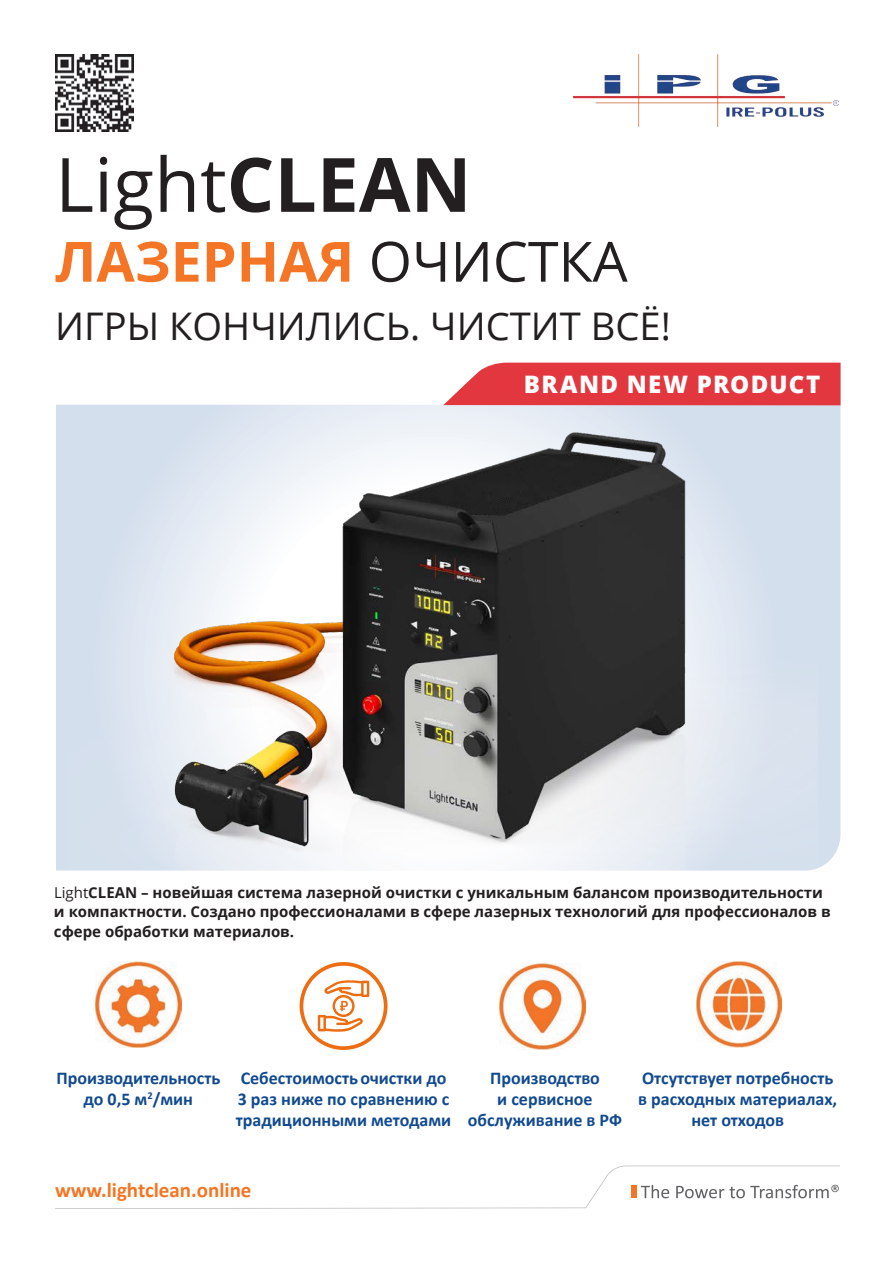
<style>
.page{position:relative;width:893px;height:1263px;background:#fff}
.page>*{position:absolute;margin:0;border:0;box-sizing:border-box;transform-origin:0 0}
.t1{font:75px "Open Sans";color:#231f20}
.t2{font:700 55.5px "Open Sans";color:#f47525}
.t3{font:38.1px "Open Sans";color:#231f20}
.t4{font:800 24px "Open Sans";letter-spacing:.055em;color:#fff}
.Website{font:700 21px "Calibri";color:#f47523}
.t5{font:700 18px/21px "Calibri";color:#124a8f;text-align:center}
.t6{font:700 15px/19.5px "Open Sans";color:#231f20}
.s1{font-weight:700}
.s2{font-weight:400;color:#231f20}
.s3{font-weight:400}
</style>
<div class="page">
<img style="left:573px;top:54px;width:266px;height:73px">
<img style="left:56px;top:54px;width:78px;height:78px">
<svg style="left:56px;top:405px;width:784px;height:465px;background:#d8e1ee"></svg>
<div style="left:443px;top:363px;width:398px;height:42px;background:#e3373f"></div>
<img style="left:69px;top:424px;width:749px;height:446px">
<svg style="left:55px;top:1165px;width:785px;height:44px"></svg>
<img style="left:500px;top:964px;width:85px;height:85px">
<img style="left:696px;top:961px;width:86px;height:86px">
<img style="left:96px;top:961px;width:85px;height:86px">
<svg style="left:300px;top:962px;width:87px;height:88px"></svg>
<p class="t1" style="left:55px;top:133px;width:418px">Light<span class="s1">CLEAN</span></p>
<p class="t2" style="left:55px;top:222px;width:574px">ЛАЗЕРНАЯ <span class="s2">ОЧИСТКА</span></p>
<p class="t3" style="left:55px;top:300px;width:617px">ИГРЫ КОНЧИЛИСЬ. ЧИСТИТ ВСЁ!</p>
<p class="t4" style="left:524px;top:366px;width:298px">BRAND NEW PRODUCT</p>
<p class="t6" style="left:54px;top:882px;width:778px"><span class="s3">Light</span>CLEAN – новейшая система лазерной очистки с уникальным балансом производительности и компактности. Создано профессионалами в сфере лазерных технологий для профессионалов в сфере обработки материалов.</p>
<p class="t5" style="left:56px;top:1068px;width:165px">Производительность</p>
<p class="t5" style="left:84px;top:1089px;width:111px">до 0,5 м<sup>2</sup>/мин</p>
<p class="t5" style="left:236px;top:1068px;width:217px;text-align:left">Себестоимостьочистки до<br>3 раз ниже по сравнению с традиционными методами</p>
<p class="t5" style="left:638px;top:1068px;width:201px">Отсутствует потребность в расходных материалах, нет отходов</p>
<p class="t5" style="left:490px;top:1067px;width:111px">Производство</p>
<p class="t5" style="left:468px;top:1088px;width:156px">и сервисное обслуживание в РФ</p>
<p class="Website" style="left:55px;top:1175px;width:198px">www.lightclean.online</p>
</div>
